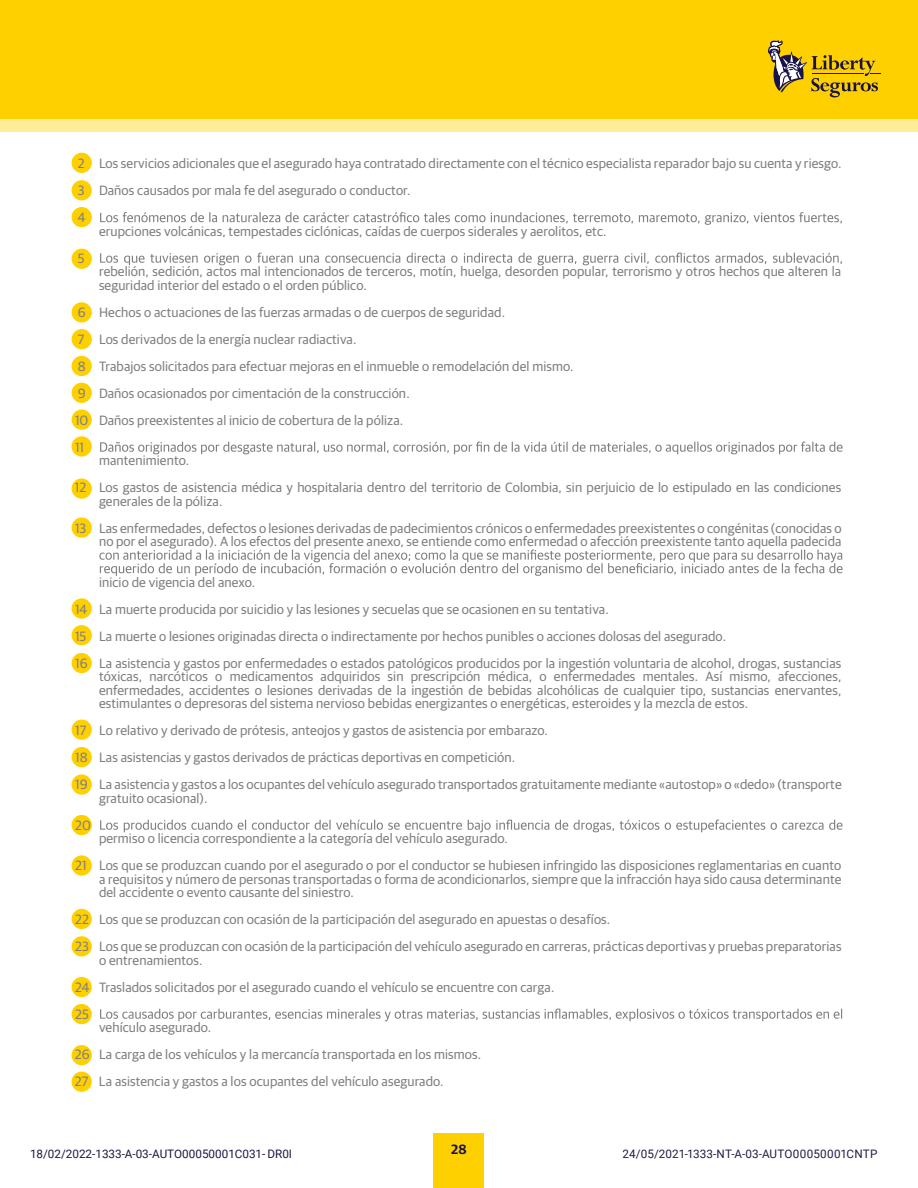
<style>
.page{position:relative;width:918px;height:1188px;background:#fff}
.page>*{position:absolute;margin:0;border:0;box-sizing:border-box;transform-origin:0 0}
.t1{font:13.5px/27px "Guardian Sans";letter-spacing:.01em;color:#808080}
.t2{font:600 13.5px "Guardian Sans";color:#1a1446}
.t3{font:11.7px "Roboto";color:#1f1642}
.t4{font:11.7px "Roboto";letter-spacing:.015em;color:#221c43}
</style>
<div class="page">
<div style="left:0;top:0;width:918px;height:132px;background:#ffec99"></div>
<div style="left:434px;top:1134px;width:50px;height:54px;background:#ffd000"></div>
<div style="left:0;top:0;width:918px;height:119px;background:#ffd000"></div>
<svg style="left:768px;top:40px;width:113px;height:57px"></svg>
<div style="left:72px;top:1072px;width:20px;height:20px;background:#ffd000;border-radius:50%"></div>
<div style="left:72px;top:1045px;width:20px;height:20px;background:#ffd000;border-radius:50%"></div>
<div style="left:72px;top:1004px;width:20px;height:20px;background:#ffd000;border-radius:50%"></div>
<div style="left:72px;top:977px;width:20px;height:20px;background:#ffd000;border-radius:50%"></div>
<div style="left:72px;top:936px;width:20px;height:20px;background:#ffd000;border-radius:50%"></div>
<div style="left:72px;top:909px;width:20px;height:20px;background:#ffd000;border-radius:50%"></div>
<div style="left:72px;top:855px;width:20px;height:21px;background:#ffd000;border-radius:50%"></div>
<div style="left:72px;top:815px;width:20px;height:20px;background:#ffd000;border-radius:50%"></div>
<div style="left:72px;top:774px;width:20px;height:21px;background:#ffd000;border-radius:50%"></div>
<div style="left:72px;top:747px;width:20px;height:20px;background:#ffd000;border-radius:50%"></div>
<div style="left:72px;top:720px;width:20px;height:20px;background:#ffd000;border-radius:50%"></div>
<div style="left:72px;top:653px;width:20px;height:20px;background:#ffd000;border-radius:50%"></div>
<div style="left:72px;top:625px;width:20px;height:20px;background:#ffd000;border-radius:50%"></div>
<div style="left:72px;top:598px;width:20px;height:21px;background:#ffd000;border-radius:50%"></div>
<div style="left:72px;top:518px;width:20px;height:20px;background:#ffd000;border-radius:50%"></div>
<div style="left:72px;top:478px;width:20px;height:21px;background:#ffd000;border-radius:50%"></div>
<div style="left:72px;top:436px;width:20px;height:21px;background:#ffd000;border-radius:50%"></div>
<div style="left:72px;top:410px;width:20px;height:20px;background:#ffd000;border-radius:50%"></div>
<div style="left:72px;top:383px;width:20px;height:20px;background:#ffd000;border-radius:50%"></div>
<div style="left:72px;top:356px;width:20px;height:20px;background:#ffd000;border-radius:50%"></div>
<div style="left:72px;top:329px;width:20px;height:20px;background:#ffd000;border-radius:50%"></div>
<div style="left:72px;top:302px;width:20px;height:21px;background:#ffd000;border-radius:50%"></div>
<div style="left:72px;top:249px;width:20px;height:20px;background:#ffd000;border-radius:50%"></div>
<div style="left:72px;top:207px;width:20px;height:20px;background:#ffd000;border-radius:50%"></div>
<div style="left:72px;top:180px;width:20px;height:20px;background:#ffd000;border-radius:50%"></div>
<div style="left:72px;top:153px;width:20px;height:20px;background:#ffd000;border-radius:50%"></div>
<svg style="left:100px;top:212px;width:742px;height:13px"></svg>
<svg style="left:100px;top:253px;width:742px;height:12px"></svg>
<svg style="left:100px;top:442px;width:743px;height:12px"></svg>
<svg style="left:99px;top:550px;width:744px;height:26px"></svg>
<svg style="left:100px;top:820px;width:742px;height:12px"></svg>
<svg style="left:100px;top:1009px;width:742px;height:12px"></svg>
<p class="t1" style="left:78px;top:149px;width:765px">2 Los servicios adicionales que el asegurado haya contratado directamente con el técnico especialista reparador bajo su cuenta y riesgo.<br>3 Daños causados por mala fe del asegurado o conductor.<br>4</p>
<p class="t1" style="left:99px;top:216px;width:509px">erupciones volcánicas, tempestades ciclónicas, caídas de cuerpos siderales y aerolitos, etc.</p>
<p class="t1" style="left:78px;top:243px;width:8px">5</p>
<p class="t1" style="left:99px;top:264px;width:744px;line-height:13.5px">rebelión, sedición, actos mal intencionados de terceros, motín, huelga, desorden popular, terrorismo y otros hechos que alteren la seguridad interior del estado o el orden público.</p>
<p class="t1" style="left:75px;top:297px;width:500px">6 Hechos o actuaciones de las fuerzas armadas o de cuerpos de seguridad.<br>7 Los derivados de la energía nuclear radiactiva.<br>8 Trabajos solicitados para efectuar mejoras en el inmueble o remodelación del mismo.<br>9 Daños ocasionados por cimentación de la construcción.<br>10 Daños preexistentes al inicio de cobertura de la póliza.<br>11</p>
<p class="t1" style="left:75px;top:446px;width:768px;text-indent:24px">mantenimiento.<br>12 Los gastos de asistencia médica y hospitalaria dentro del territorio de Colombia, sin perjuicio de lo estipulado en las condiciones</p>
<p class="t1" style="left:75px;top:486px;width:768px;text-indent:24px">generales de la póliza.<br>13 Las enfermedades, defectos o lesiones derivadas de padecimientos crónicos o enfermedades preexistentes o congénitas (conocidas o</p>
<p class="t1" style="left:99px;top:527px;width:744px">no por el asegurado). A los efectos del presente anexo, se entiende como enfermedad o afección preexistente tanto aquella padecida</p>
<p class="t1" style="left:75px;top:567px;width:768px;text-indent:24px">inicio de vigencia del anexo.<br>14 La muerte producida por suicidio y las lesiones y secuelas que se ocasionen en su tentativa.<br>15 La muerte o lesiones originadas directa o indirectamente por hechos punibles o acciones dolosas del asegurado.<br>16 La asistencia y gastos por enfermedades o estados patológicos producidos por la ingestión voluntaria de alcohol, drogas, sustancias</p>
<p class="t1" style="left:99px;top:669px;width:744px;line-height:13.5px;text-align:justify">tóxicas, narcóticos o medicamentos adquiridos sin prescripción médica, o enfermedades mentales. Así mismo, afecciones, enfermedades, accidentes o lesiones derivadas de la ingestión de bebidas alcohólicas de cualquier tipo, sustancias enervantes, estimulantes o depresoras del sistema nervioso bebidas energizantes o energéticas, esteroides y la mezcla de estos.</p>
<p class="t1" style="left:75px;top:716px;width:768px">17 Lo relativo y derivado de prótesis, anteojos y gastos de asistencia por embarazo.<br>18 Las asistencias y gastos derivados de prácticas deportivas en competición.<br>19 La asistencia y gastos a los ocupantes del vehículo asegurado transportados gratuitamente mediante «autostop» o «dedo» (transporte</p>
<p class="t1" style="left:99px;top:783px;width:110px">gratuito ocasional).</p>
<p class="t1" style="left:75px;top:810px;width:17px">20</p>
<p class="t1" style="left:75px;top:824px;width:768px;text-indent:24px">permiso o licencia correspondiente a la categoría del vehículo asegurado.<br>21 Los que se produzcan cuando por el asegurado o por el conductor se hubiesen infringido las disposiciones reglamentarias en cuanto</p>
<p class="t1" style="left:99px;top:871px;width:744px;line-height:13.5px">a requisitos y número de personas transportadas o forma de acondicionarlos, siempre que la infracción haya sido causa determinante del accidente o evento causante del siniestro.</p>
<p class="t1" style="left:75px;top:905px;width:768px">22 Los que se produzcan con ocasión de la participación del asegurado en apuestas o desafíos.<br>23 Los que se produzcan con ocasión de la participación del vehículo asegurado en carreras, prácticas deportivas y pruebas preparatorias</p>
<p class="t1" style="left:75px;top:945px;width:481px;text-indent:24px">o entrenamientos.<br>24 Traslados solicitados por el asegurado cuando el vehículo se encuentre con carga.<br>25</p>
<p class="t1" style="left:75px;top:1013px;width:408px;text-indent:24px">vehículo asegurado.<br>26 La carga de los vehículos y la mercancía transportada en los mismos.<br>27 La asistencia y gastos a los ocupantes del vehículo asegurado.</p>
<p class="t2" style="left:451px;top:1139px;width:17px">28</p>
<p class="t3" style="left:30px;top:1146px;width:264px">18/02/2022-1333-A-03-AUTO00050001C031- DR0I</p>
<p class="t4" style="left:622px;top:1146px;width:257px">24/05/2021-1333-NT-A-03-AUTO00050001CNTP</p>
</div>
